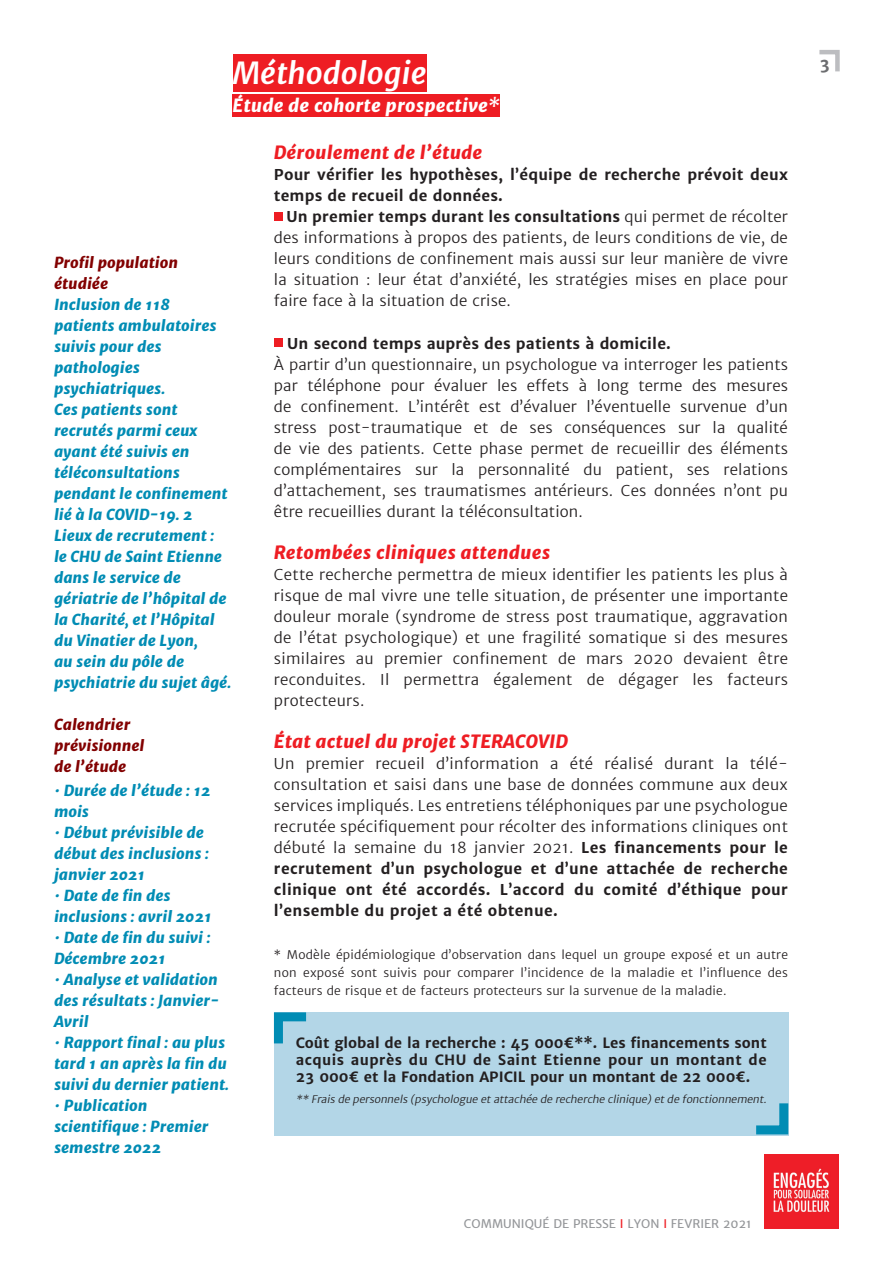
<style>
.page{position:relative;width:893px;height:1263px;background:#fff}
.page>*{position:absolute;margin:0;border:0;box-sizing:border-box;transform-origin:0 0}
.t1{font:italic 700 30px "Merriweather Sans";color:#fff}
.t2{font:italic 800 18px "Merriweather Sans";letter-spacing:.01em;color:#ee1d23}
.t3{font:italic 800 18px "Merriweather Sans";letter-spacing:.01em;color:#fff}
.t4{font:700 16.5px "Merriweather Sans";color:#6c6d70}
.t5{font:300 15px/21px "Merriweather Sans";letter-spacing:.015em;color:#231f20;text-align:justify}
.t6{font:italic 800 15px/21px "Merriweather Sans";color:#018cb4}
.t7{font:700 15px/21px "Merriweather Sans";letter-spacing:.01em;color:#231f20}
.t8{font:italic 800 15px/21px "Merriweather Sans";color:#820101}
.t9{font:700 14.25px/17.1px "Merriweather Sans";color:#231f20;text-align:justify}
.t10{font:300 12px/18px "Merriweather Sans";letter-spacing:.02em;color:#231f20;text-align:justify}
.t11{font:12px "Merriweather Sans";color:#939598}
.t12{font:italic 300 10.5px "Merriweather Sans";color:#231f20}
.s1{font-weight:700}
.s2{color:#ee1d23}
</style>
<div class="page">
<svg style="left:819px;top:50px;width:21px;height:22px"></svg>
<img style="left:765px;top:1154px;width:74px;height:75px">
<div style="left:274px;top:212px;width:8px;height:9px;background:#ee1d23"></div>
<div style="left:274px;top:338px;width:8px;height:9px;background:#ee1d23"></div>
<div style="left:233px;top:54px;width:193px;height:38px;background:#ee1d23"></div>
<div style="left:233px;top:94px;width:267px;height:23px;background:#ee1d23"></div>
<div style="left:274px;top:1012px;width:514px;height:123px;background:#b3d6e7"></div>
<svg style="left:273px;top:1012px;width:34px;height:32px"></svg>
<svg style="left:747px;top:1094px;width:42px;height:42px"></svg>
<h1 class="t1" style="left:233px;top:53px;width:195px">Méthodologie</h1>
<p class="t3" style="left:233px;top:93px;width:269px">Étude de cohorte prospective*</p>
<p class="t8" style="left:54px;top:251px;width:126px">Profil population étudiée</p>
<p class="t6" style="left:54px;top:293px;width:179px">Inclusion de 118 patients ambulatoires suivis pour des pathologies psychiatriques.<br>Ces patients sont recrutés parmi ceux ayant été suivis en téléconsultations pendant le confinement lié à la COVID-19. 2<br>Lieux de recrutement :<br>le CHU de Saint Etienne dans le service de gériatrie de l’hôpital de la Charité, et l’Hôpital du Vinatier de Lyon,<br>au sein du pôle de psychiatrie du sujet âgé.</p>
<p class="t8" style="left:54px;top:713px;width:92px">Calendrier prévisionnel de l’étude</p>
<p class="t6" style="left:54px;top:779px;width:158px">• Durée de l’étude : 12 mois</p>
<p class="t6" style="left:54px;top:821px;width:157px">• Début prévisible de début des inclusions : janvier 2021</p>
<p class="t6" style="left:54px;top:884px;width:159px">• Date de fin des inclusions : avril 2021</p>
<p class="t6" style="left:54px;top:926px;width:158px">• Date de fin du suivi :<br>Décembre 2021</p>
<p class="t6" style="left:54px;top:968px;width:167px;text-align:justify">• Analyse et validation des résultats : Janvier-Avril</p>
<p class="t6" style="left:54px;top:1031px;width:177px">• Rapport final : au plus tard 1 an après la fin du suivi du dernier patient.</p>
<p class="t6" style="left:54px;top:1094px;width:156px">• Publication scientifique : Premier semestre 2022</p>
<p class="t2" style="left:274px;top:141px;width:210px">Déroulement de l’étude</p>
<p class="t7" style="left:274px;top:164px;width:515px">Pour vérifier les hypothèses, l’équipe de recherche prévoit deux temps de recueil de données.</p>
<p class="t5" style="left:274px;top:206px;width:515px;text-indent:13px"><span class="s1">Un premier temps durant les consultations</span> qui permet de récolter des informations à propos des patients, de leurs conditions de vie, de leurs conditions de confinement mais aussi sur leur manière de vivre la situation : leur état d’anxiété, les stratégies mises en place pour faire face à la situation de crise.</p>
<p class="t7" style="left:287px;top:332px;width:385px">Un second temps auprès des patients à domicile.</p>
<p class="t5" style="left:274px;top:353px;width:516px">À partir d’un questionnaire, un psychologue va interroger les patients par téléphone pour évaluer les effets à long terme des mesures de confinement. L’intérêt est d’évaluer l’éventuelle survenue d’un stress post-traumatique et de ses conséquences sur la qualité de vie des patients. Cette phase permet de recueillir des éléments complémentaires sur la personnalité du patient, ses relations d’attachement, ses traumatismes antérieurs. Ces données n’ont pu être recueillies durant la téléconsultation.</p>
<p class="t2" style="left:274px;top:540px;width:278px">Retombées cliniques attendues</p>
<p class="t5" style="left:274px;top:563px;width:515px">Cette recherche permettra de mieux identifier les patients les plus à risque de mal vivre une telle situation, de présenter une importante douleur morale (syndrome de stress post traumatique, aggravation de l’état psychologique) et une fragilité somatique si des mesures similaires au premier confinement de mars 2020 devaient être reconduites. Il permettra également de dégager les facteurs protecteurs.</p>
<p class="t2" style="left:274px;top:729px;width:296px">État actuel du projet STERACOVID</p>
<p class="t5" style="left:274px;top:752px;width:515px">Un premier recueil d’information a été réalisé durant la télé&shy;consultation et saisi dans une base de données commune aux deux services impliqués. Les entretiens téléphoniques par une psychologue recrutée spécifiquement pour récolter des informations cliniques ont débuté la semaine du 18 janvier 2021. <span class="s1">Les financements pour le recrutement d’un psychologue et d’une attachée de recherche clinique ont été accordés. L’accord du comité d’éthique pour l’ensemble du projet a été obtenue.</span></p>
<p class="t10" style="left:274px;top:945px;width:515px">* Modèle épidémiologique d’observation dans lequel un groupe exposé et un autre non exposé sont suivis pour comparer l’incidence de la maladie et l’influence des facteurs de risque et de facteurs protecteurs sur la survenue de la maladie.</p>
<p class="t9" style="left:296px;top:1034px;width:472px">Coût global de la recherche : 45 000€**. Les financements sont acquis auprès du CHU de Saint Etienne pour un montant de 23 000€ et la Fondation APICIL pour un montant de 22 000€.</p>
<p class="t12" style="left:296px;top:1092px;width:475px">** Frais de personnels (psychologue etattachée de recherche clinique)etde fonctionnement.</p>
<p class="t11" style="left:464px;top:1216px;width:289px">COMMUNIQUÉ DE PRESSE <span class="s2">I</span> LYON <span class="s2">I</span> FEVRIER 2021</p>
<p class="t4" style="left:820px;top:54px;width:11px">3</p>
</div>
